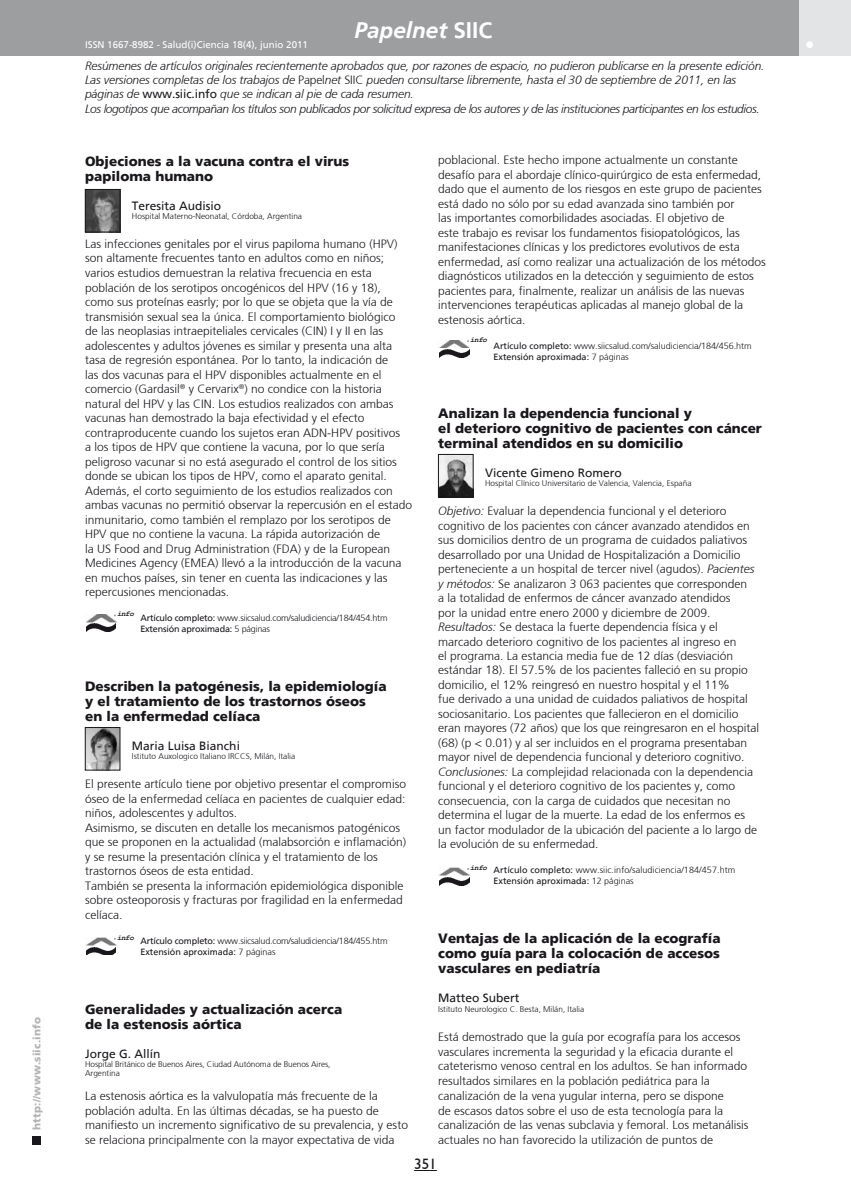
<style>
.page{position:relative;width:851px;height:1191px;background:#fff}
.page>*{position:absolute;margin:0;border:0;box-sizing:border-box;transform-origin:0 0}
.t1{font:italic 700 22.5px "Frutiger";color:#fff}
.t2{font:15px "Humanist 521 BT";color:#1a171c}
.t3{font:900 13.5px/15.1px "Frutiger";color:#1a171c}
.t4{font:300 12px/14.4px "Frutiger";color:#1a171c}
.t5{font:italic 300 12px/14.4px "Frutiger";letter-spacing:-.01em;color:#1a171c}
.t6{font:12px "Frutiger";color:#1a171c}
.t7{font:900 10.5px "Frutiger";letter-spacing:.015em;color:#b1b3b4}
.t8{font:9.75px "Frutiger";color:#fff}
.t9{font:300 9px/10.9px "Frutiger";letter-spacing:-.02em;color:#1a171c}
.t10{font:300 9px/10.8px "Frutiger";color:#1a171c}
.t11{font:300 9px/10.8px "Frutiger";letter-spacing:.01em;color:#1a171c}
.t12{font:300 8.25px/9.1px "Frutiger";color:#1a171c}
.t13{font:italic 700 7.5px "Courier New";letter-spacing:-.05em;color:#1a171c}
.s1{font-style:normal}
.s2{font-weight:400;font-style:normal}
.s3{font-weight:400}
.s4{font-style:italic}
</style>
<div class="page">
<div style="left:0;top:0;width:850px;height:55px;background:#9d9ea0"></div>
<div style="left:799px;top:0;width:51px;height:55px;background:#e3e4e5"></div>
<div style="left:806px;top:41px;width:7px;height:7px;background:#fff;border-radius:50%"></div>
<svg style="left:414px;top:1170px;width:23px;height:1px"></svg>
<div style="left:32px;top:1135px;width:9px;height:9px;background:#1a171c"></div>
<img style="left:87px;top:191px;width:31px;height:39px">
<div style="left:85px;top:189px;width:35px;height:43px;border:1px solid #1a171c"></div>
<img style="left:87px;top:729px;width:31px;height:39px">
<div style="left:85px;top:727px;width:35px;height:43px;border:1px solid #1a171c"></div>
<img style="left:440px;top:456px;width:31px;height:39px">
<div style="left:438px;top:454px;width:35px;height:43px;border:1px solid #1a171c"></div>
<img style="left:86px;top:614px;width:31px;height:8px">
<img style="left:86px;top:624px;width:30px;height:7px">
<img style="left:86px;top:937px;width:31px;height:8px">
<img style="left:86px;top:947px;width:30px;height:7px">
<img style="left:439px;top:340px;width:31px;height:17px">
<img style="left:439px;top:868px;width:31px;height:7px">
<img style="left:439px;top:877px;width:30px;height:8px">
<p class="t7" style="left:30px;top:1129px;width:114px;rotate:-90deg">http://www.siic.info</p>
<p class="t8" style="left:85px;top:39px;width:224px">ISSN 1667-8982 - Salud(i)Ciencia 18(4), junio 2011</p>
<h1 class="t1" style="left:354px;top:17px;width:139px">Papelnet <span class="s1">SIIC</span></h1>
<p class="t5" style="left:85px;top:58px;width:680px">Resúmenes de artículos originales recientemente aprobados que, por razones de espacio, no pudieron publicarse en la presente edición.<br>Las versiones completas de los trabajos de <span class="s1">Papel</span>net <span class="s1">SIIC</span> pueden consultarse libremente, hasta el 30 de septiembre de 2011, en las páginas de <span class="s2">www.siic.info</span> que se indican al pie de cada resumen.<br>Los logotipos que acompañan los títulos son publicados por solicitud expresa de los autores y de las instituciones participantes en los estudios.</p>
<p class="t3" style="left:85px;top:153px;width:266px">Objeciones a la vacuna contra el virus papiloma humano</p>
<p class="t6" style="left:132px;top:199px;width:91px">Teresita Audisio</p>
<p class="t12" style="left:132px;top:211px;width:172px">Hospital Materno-Neonatal, Córdoba, Argentina</p>
<p class="t4" style="left:85px;top:236px;width:328px">Las infecciones genitales por el virus papiloma humano (HPV) son altamente frecuentes tanto en adultos como en niños; varios estudios demuestran la relativa frecuencia en esta población de los serotipos oncogénicos del HPV (16 y 18), como sus proteínas easrly; por lo que se objeta que la vía de transmisión sexual sea la única. El comportamiento biológico<br>de las neoplasias intraepiteliales cervicales (CIN) I y II en las adolescentes y adultos jóvenes es similar y presenta una alta tasa de regresión espontánea. Por lo tanto, la indicación de<br>las dos vacunas para el HPV disponibles actualmente en el comercio (Gardasil<sup>®</sup> y Cervarix<sup>®</sup>) no condice con la historia natural del HPV y las CIN. Los estudios realizados con ambas vacunas han demostrado la baja efectividad y el efecto contraproducente cuando los sujetos eran ADN-HPV positivos<br>a los tipos de HPV que contiene la vacuna, por lo que sería peligroso vacunar si no está asegurado el control de los sitios donde se ubican los tipos de HPV, como el aparato genital.<br>Además, el corto seguimiento de los estudios realizados con ambas vacunas no permitió observar la repercusión en el estado inmunitario, como también el remplazo por los serotipos de HPV que no contiene la vacuna. La rápida autorización de<br>la US Food and Drug Administration (FDA) y de la European Medicines Agency (EMEA) llevó a la introducción de la vacuna en muchos países, sin tener en cuenta las indicaciones y las repercusiones mencionadas.</p>
<p class="t9" style="left:140px;top:613px;width:249px"><span class="s3">Artículo completo:</span> www.siicsalud.com/saludiciencia/184/454.htm<br><span class="s3">Extensión aproximada:</span> 5 páginas</p>
<p class="t13" style="left:117px;top:609px;width:18px">info</p>
<p class="t3" style="left:85px;top:678px;width:303px">Describen la patogénesis, la epidemiología y el tratamiento de los trastornos óseos<br>en la enfermedad celíaca</p>
<p class="t6" style="left:132px;top:739px;width:110px">Maria Luisa Bianchi</p>
<p class="t12" style="left:132px;top:751px;width:165px">Istituto Auxologico Italiano IRCCS, Milán, Italia</p>
<p class="t4" style="left:85px;top:776px;width:322px">El presente artículo tiene por objetivo presentar el compromiso óseo de la enfermedad celíaca en pacientes de cualquier edad: niños, adolescentes y adultos.<br>Asimismo, se discuten en detalle los mecanismos patogénicos que se proponen en la actualidad (malabsorción e inflamación) y se resume la presentación clínica y el tratamiento de los trastornos óseos de esta entidad.<br>También se presenta la información epidemiológica disponible sobre osteoporosis y fracturas por fragilidad en la enfermedad celíaca.</p>
<p class="t9" style="left:140px;top:935px;width:249px"><span class="s3">Artículo completo:</span> www.siicsalud.com/saludiciencia/184/455.htm<br><span class="s3">Extensión aproximada:</span> 7 páginas</p>
<p class="t13" style="left:117px;top:932px;width:18px">info</p>
<p class="t3" style="left:85px;top:1001px;width:258px">Generalidades y actualización acerca de la estenosis aórtica</p>
<p class="t6" style="left:85px;top:1046px;width:77px">Jorge G. Allín</p>
<p class="t12" style="left:85px;top:1059px;width:247px">Hospital Británico de Buenos Aires, Ciudad Autónoma de Buenos Aires,<br>Argentina</p>
<p class="t4" style="left:85px;top:1088px;width:324px;line-height:14.9px">La estenosis aórtica es la valvulopatía más frecuente de la población adulta. En las últimas décadas, se ha puesto de manifiesto un incremento significativo de su prevalencia, y esto se relaciona principalmente con la mayor expectativa de vida</p>
<p class="t4" style="left:438px;top:153px;width:329px">poblacional. Este hecho impone actualmente un constante desafío para el abordaje clínico-quirúrgico de esta enfermedad, dado que el aumento de los riesgos en este grupo de pacientes está dado no sólo por su edad avanzada sino también por<br>las importantes comorbilidades asociadas. El objetivo de<br>este trabajo es revisar los fundamentos fisiopatológicos, las manifestaciones clínicas y los predictores evolutivos de esta enfermedad, así como realizar una actualización de los métodos diagnósticos utilizados en la detección y seguimiento de estos pacientes para, finalmente, realizar un análisis de las nuevas intervenciones terapéuticas aplicadas al manejo global de la estenosis aórtica.</p>
<p class="t10" style="left:493px;top:340px;width:260px"><span class="s3">Artículo completo:</span> www.siicsalud.com/saludiciencia/184/456.htm<br><span class="s3">Extensión aproximada:</span> 7 páginas</p>
<p class="t13" style="left:470px;top:334px;width:18px">info</p>
<p class="t3" style="left:438px;top:406px;width:325px">Analizan la dependencia funcional y<br>el deterioro cognitivo de pacientes con cáncer terminal atendidos en su domicilio</p>
<p class="t6" style="left:485px;top:466px;width:138px">Vicente Gimeno Romero</p>
<p class="t12" style="left:485px;top:479px;width:208px">Hospital Clínico Universitario de Valencia, Valencia, España</p>
<p class="t4" style="left:438px;top:504px;width:322px"><span class="s4">Objetivo:</span> Evaluar la dependencia funcional y el deterioro cognitivo de los pacientes con cáncer avanzado atendidos en sus domicilios dentro de un programa de cuidados paliativos desarrollado por una Unidad de Hospitalización a Domicilio perteneciente a un hospital de tercer nivel (agudos). <span class="s4">Pacientes y métodos:</span> Se analizaron 3 063 pacientes que corresponden<br>a la totalidad de enfermos de cáncer avanzado atendidos<br>por la unidad entre enero 2000 y diciembre de 2009.<br><span class="s4">Resultados:</span> Se destaca la fuerte dependencia física y el marcado deterioro cognitivo de los pacientes al ingreso en<br>el programa. La estancia media fue de 12 días (desviación estándar 18). El 57.5% de los pacientes falleció en su propio domicilio, el 12% reingresó en nuestro hospital y el 11%<br>fue derivado a una unidad de cuidados paliativos de hospital sociosanitario. Los pacientes que fallecieron en el domicilio eran mayores (72 años) que los que reingresaron en el hospital (68) (p &lt; 0.01) y al ser incluidos en el programa presentaban mayor nivel de dependencia funcional y deterioro cognitivo.<br><span class="s4">Conclusiones:</span> La complejidad relacionada con la dependencia funcional y el deterioro cognitivo de los pacientes y, como consecuencia, con la carga de cuidados que necesitan no determina el lugar de la muerte. La edad de los enfermos es un factor modulador de la ubicación del paciente a lo largo de la evolución de su enfermedad.</p>
<p class="t11" style="left:493px;top:865px;width:243px"><span class="s3">Artículo completo:</span> www.siic.info/saludiciencia/184/457.htm<br><span class="s3">Extensión aproximada:</span> 12 páginas</p>
<p class="t13" style="left:470px;top:862px;width:18px">info</p>
<p class="t3" style="left:438px;top:930px;width:284px;text-align:justify">Ventajas de la aplicación de la ecografía como guía para la colocación de accesos vasculares en pediatría</p>
<p class="t6" style="left:438px;top:990px;width:83px">Matteo Subert</p>
<p class="t12" style="left:438px;top:1004px;width:147px">Istituto Neurologico C. Besta, Milán, Italia</p>
<p class="t4" style="left:438px;top:1029px;width:311px">Está demostrado que la guía por ecografía para los accesos vasculares incrementa la seguridad y la eficacia durante el cateterismo venoso central en los adultos. Se han informado resultados similares en la población pediátrica para la canalización de la vena yugular interna, pero se dispone<br>de escasos datos sobre el uso de esta tecnología para la canalización de las venas subclavia y femoral. Los metanálisis actuales no han favorecido la utilización de puntos de</p>
<p class="t2" style="left:414px;top:1154px;width:24px">351</p>
</div>
